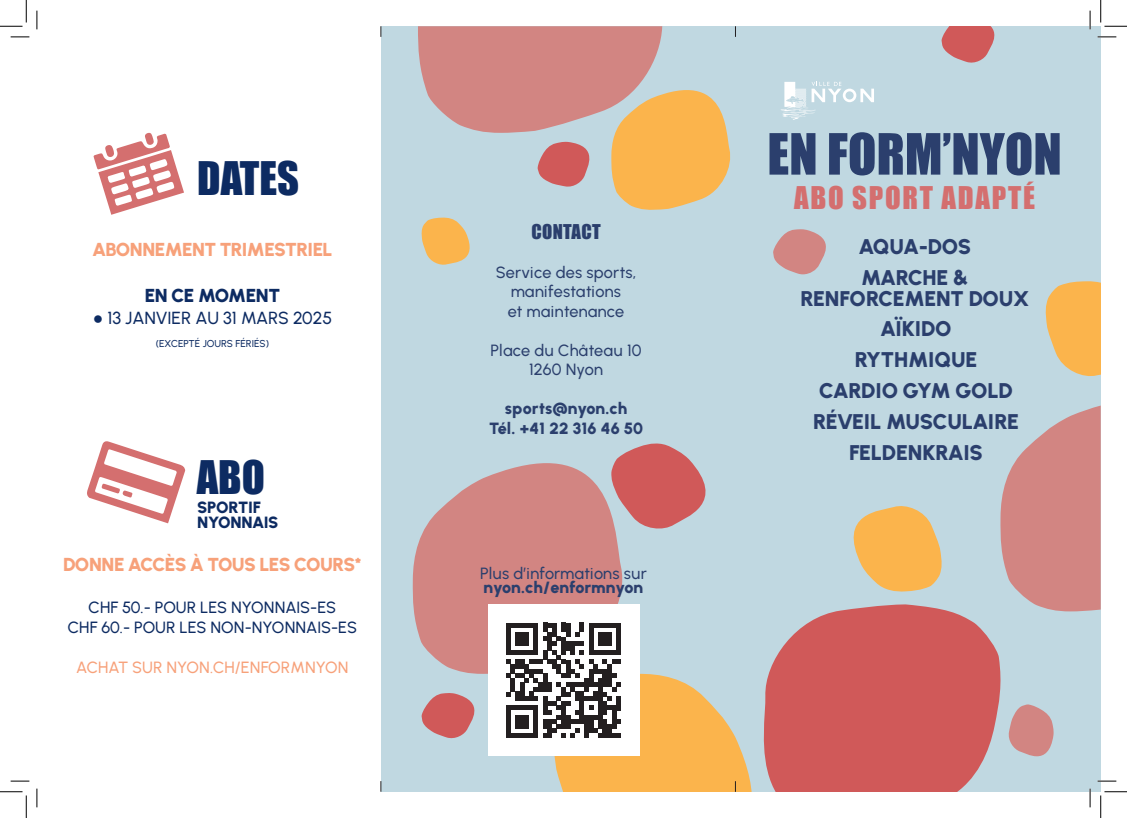
<style>
.page{position:relative;width:1127px;height:818px;background:#fff}
.page>*{position:absolute;margin:0;border:0;box-sizing:border-box;transform-origin:0 0}
.t1{font:52.5px "Impact";color:#2b3f6d}
.t2{font:42.5px "Impact";color:#0d2b62}
.t3{font:28.75px "Impact";letter-spacing:.06em;color:#d46f6f}
.t4{font:900 21.25px/30.9px "Urbanist";letter-spacing:-.01em;color:#2b3f6d;text-align:center}
.t5{font:900 18.75px "Urbanist";letter-spacing:-.03em;color:#f7a17a}
.t6{font:900 18.75px "Urbanist";letter-spacing:-.02em;color:#0d2b62}
.t7{font:18.75px "Impact";letter-spacing:.02em;color:#2b3f6d}
.t8{font:500 17.5px "Urbanist";color:#0d2b62}
.t9{font:500 16.25px/19.5px "Urbanist";letter-spacing:.01em;color:#2b3f6d;text-align:center}
.t10{font:500 16.25px/20px "Urbanist";color:#0d2b62;text-align:center}
.t11{font:900 16.25px/19.5px "Urbanist";letter-spacing:-.005em;color:#2b3f6d;text-align:center}
.t12{font:500 16.25px "Urbanist";color:#f7a17a}
.t13{font:900 16.25px/15px "Urbanist";letter-spacing:-.02em;color:#0d2b62}
.t14{font:500 10px "Urbanist";color:#0d2b62}
.s1{font-family:"Arial";font-weight:700}
</style>
<div class="page">
<div style="left:381px;top:26px;width:719px;height:766px;background:#c0d8e1"></div>
<svg style="left:1045px;top:281px;width:55px;height:95px"></svg>
<svg style="left:421px;top:217px;width:49px;height:48px"></svg>
<svg style="left:1008px;top:704px;width:45px;height:52px"></svg>
<svg style="left:412px;top:463px;width:211px;height:211px;fill:#d28582"></svg>
<svg style="left:1000px;top:406px;width:100px;height:205px"></svg>
<svg style="left:611px;top:443px;width:95px;height:88px"></svg>
<svg style="left:792px;top:604px;width:210px;height:188px;background:#ce6566"></svg>
<svg style="left:418px;top:26px;width:318px;height:184px"></svg>
<svg style="left:941px;top:26px;width:54px;height:37px"></svg>
<svg style="left:773px;top:229px;width:53px;height:45px"></svg>
<svg style="left:421px;top:693px;width:54px;height:46px"></svg>
<svg style="left:853px;top:506px;width:89px;height:86px"></svg>
<svg style="left:87px;top:441px;width:98px;height:82px"></svg>
<svg style="left:93px;top:132px;width:91px;height:83px"></svg>
<svg style="left:781px;top:82px;width:92px;height:38px"></svg>
<div style="left:487px;top:604px;width:152px;height:152px;background:#fff"></div>
<svg style="left:506px;top:623px;width:286px;height:169px"></svg>
<svg style="left:11px;top:36px;width:18px;height:2px"></svg>
<svg style="left:1097px;top:36px;width:18px;height:2px"></svg>
<svg style="left:11px;top:780px;width:18px;height:2px"></svg>
<svg style="left:1097px;top:780px;width:18px;height:2px"></svg>
<svg style="left:36px;top:11px;width:2px;height:18px"></svg>
<svg style="left:36px;top:788px;width:2px;height:19px"></svg>
<svg style="left:1089px;top:11px;width:1px;height:18px"></svg>
<svg style="left:1089px;top:788px;width:1px;height:19px"></svg>
<svg style="left:0;top:0;width:27px;height:27px"></svg>
<svg style="left:0;top:791px;width:27px;height:27px"></svg>
<svg style="left:1100px;top:0;width:26px;height:27px"></svg>
<svg style="left:1100px;top:791px;width:26px;height:27px"></svg>
<h2 class="t2" style="left:197px;top:145px;width:103px">DATES</h2>
<h1 class="t1" style="left:767px;top:113px;width:296px">EN FORM’NYON</h1>
<h3 class="t3" style="left:794px;top:176px;width:242px">ABO SPORT ADAPTÉ</h3>
<p class="t7" style="left:531px;top:217px;width:71px">CONTACT</p>
<p class="t9" style="left:496px;top:262px;width:142px">Service des sports, manifestations<br>et maintenance</p>
<p class="t9" style="left:490px;top:340px;width:152px">Place du Château 10<br>1260 Nyon</p>
<p class="t11" style="left:489px;top:399px;width:155px">sports@nyon.ch<br>Tél. +41 22 316 46 50</p>
<p class="t5" style="left:92px;top:239px;width:242px">ABONNEMENT TRIMESTRIEL</p>
<h3 class="t4" style="left:858px;top:231px;width:114px">AQUA-DOS</h3>
<h3 class="t4" style="left:800px;top:267px;width:230px;line-height:21.2px">MARCHE &amp;<br>RENFORCEMENT DOUX</h3>
<p class="t6" style="left:145px;top:284px;width:137px">EN CE MOMENT</p>
<p class="t8" style="left:93px;top:308px;width:241px"><span class="s1">●</span> 13 JANVIER AU 31 MARS 2025</p>
<p class="t14" style="left:156px;top:337px;width:115px">(EXCEPTÉ JOURS FÉRIÉS)</p>
<h3 class="t4" style="left:879px;top:313px;width:73px">AÏKIDO</h3>
<h3 class="t4" style="left:812px;top:344px;width:207px">RYTHMIQUE<br>CARDIO GYM GOLD<br>RÉVEIL MUSCULAIRE<br>FELDENKRAIS</h3>
<h2 class="t2" style="left:197px;top:444px;width:70px">ABO</h2>
<p class="t13" style="left:197px;top:500px;width:83px">SPORTIF<br>NYONNAIS</p>
<p class="t5" style="left:63px;top:553px;width:300px">DONNE ACCÈS À TOUS LES COURS*</p>
<p class="t10" style="left:68px;top:598px;width:290px">CHF 50.- POUR LES NYONNAIS-ES<br>CHF 60.- POUR LES NON-NYONNAIS-ES</p>
<p class="t12" style="left:76px;top:658px;width:274px">ACHAT SUR NYON.CH/ENFORMNYON</p>
<p class="t9" style="left:480px;top:564px;width:168px">Plus d’informations sur</p>
<p class="t11" style="left:483px;top:578px;width:161px">nyon.ch/enformnyon</p>
</div>
